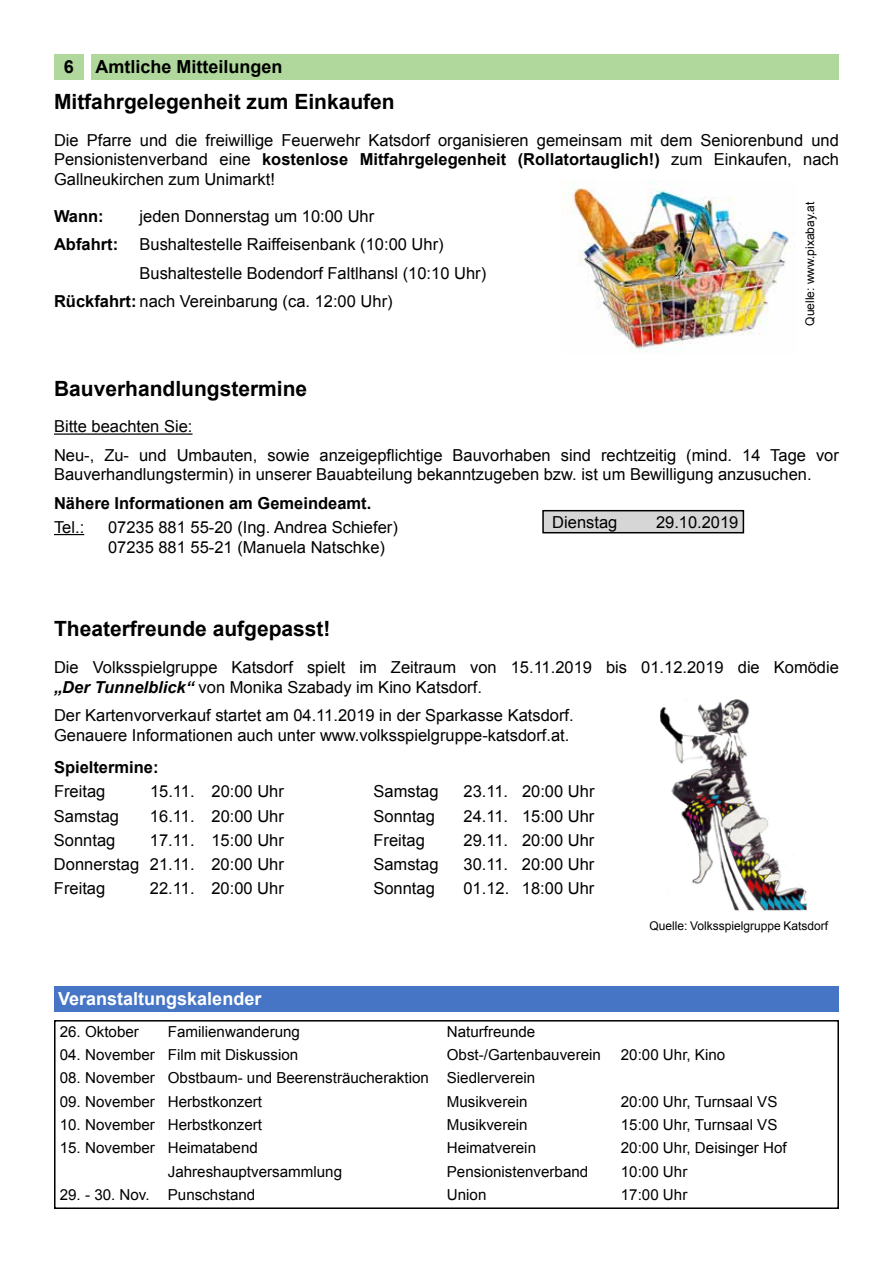
<style>
.page{position:relative;width:893px;height:1263px;background:#fff}
.page>*{position:absolute;margin:0;border:0;box-sizing:border-box;transform-origin:0 0}
.t1{font:700 21px "Arial";color:#000}
.t2{font:700 18px "Arial";color:#fff}
.t3{font:700 18px "Arial";color:#000}
.t4{font:16.5px/19.8px "Arial";color:#000}
.t5{font:700 16.5px "Arial";color:#000}
.t6{font:15.15px "Arial";color:#000}
.t7{font:12px "Arial";color:#000}
.s1{font-weight:700}
.s2{font-weight:700;font-style:italic}
</style>
<div class="page">
<div style="left:91px;top:54px;width:748px;height:26px;background:#b0d89c"></div>
<div style="left:54px;top:54px;width:30px;height:26px;background:#b0d89c"></div>
<hr style="left:54px;top:433px;width:139px;height:2px;background:#000">
<hr style="left:54px;top:534px;width:30px;height:1px;background:#000">
<div style="left:543px;top:511px;width:200px;height:22px;background:#d6d6d6"></div>
<div style="left:542px;top:510px;width:202px;height:23px;border:2px solid #000"></div>
<img style="left:660px;top:699px;width:147px;height:212px">
<div style="left:54px;top:986px;width:785px;height:25px;background:#4675c5"></div>
<div style="left:54px;top:1020px;width:785px;height:189px;border:2px solid #000"></div>
<img style="left:561px;top:180px;width:233px;height:173px">
<p class="t3" style="left:64px;top:55px;width:220px">6 Amtliche Mitteilungen</p>
<p class="t1" style="left:54px;top:87px;width:342px">Mitfahrgelegenheit zum Einkaufen</p>
<p class="t4" style="left:54px;top:130px;width:786px;text-align:justify">Die Pfarre und die freiwillige Feuerwehr Katsdorf organisieren gemeinsam mit dem Seniorenbund und Pensionistenverband eine <span class="s1">kostenlose Mitfahrgelegenheit (Rollatortauglich!)</span> zum Einkaufen, nach Gallneukirchen zum Unimarkt!</p>
<p class="t5" style="left:54px;top:205px;width:51px">Wann:</p>
<p class="t4" style="left:140px;top:207px;width:236px">jeden Donnerstag um 10:00 Uhr</p>
<p class="t5" style="left:54px;top:234px;width:66px">Abfahrt:</p>
<p class="t4" style="left:140px;top:235px;width:306px">Bushaltestelle Raiffeisenbank (10:00 Uhr)</p>
<p class="t4" style="left:140px;top:263px;width:348px">Bushaltestelle Bodendorf Faltlhansl (10:10 Uhr)</p>
<p class="t4" style="left:54px;top:291px;width:340px"><span class="s1">Rückfahrt:</span> nach Vereinbarung (ca. 12:00 Uhr)</p>
<p class="t7" style="left:802px;top:326px;width:125px;rotate:-90deg">Quelle: www.pixabay.at</p>
<p class="t1" style="left:54px;top:374px;width:255px">Bauverhandlungstermine</p>
<p class="t4" style="left:54px;top:413px;width:786px;line-height:28.3px">Bitte beachten Sie:<br>Neu-, Zu- und Umbauten, sowie anzeigepflichtige Bauvorhaben sind rechtzeitig (mind. 14 Tage vor</p>
<p class="t4" style="left:54px;top:465px;width:759px">Bauverhandlungstermin) in unserer Bauabteilung bekanntzugeben bzw. ist um Bewilligung anzusuchen.</p>
<p class="t5" style="left:54px;top:492px;width:319px">Nähere Informationen am Gemeindeamt.</p>
<p class="t4" style="left:54px;top:517px;width:32px">Tel.:</p>
<p class="t4" style="left:108px;top:517px;width:291px">07235 881 55-20 (Ing. Andrea Schiefer)<br>07235 881 55-21 (Manuela Natschke)</p>
<p class="t4" style="left:552px;top:512px;width:67px">Dienstag</p>
<p class="t4" style="left:656px;top:512px;width:84px">29.10.2019</p>
<p class="t1" style="left:54px;top:615px;width:278px">Theaterfreunde aufgepasst!</p>
<p class="t4" style="left:54px;top:657px;width:786px">Die Volksspielgruppe Katsdorf spielt im Zeitraum von 15.11.2019 bis 01.12.2019 die Komödie <span class="s2">„Der Tunnelblick“</span> von Monika Szabady im Kino Katsdorf.</p>
<p class="t4" style="left:54px;top:705px;width:521px">Der Kartenvorverkauf startet am 04.11.2019 in der Sparkasse Katsdorf.<br>Genauere Informationen auch unter www.volksspielgruppe-katsdorf.at.</p>
<p class="t5" style="left:54px;top:757px;width:106px">Spieltermine:</p>
<p class="t4" style="left:54px;top:782px;width:53px">Freitag</p>
<p class="t4" style="left:150px;top:782px;width:135px">15.11. 20:00 Uhr</p>
<p class="t4" style="left:373px;top:782px;width:67px">Samstag</p>
<p class="t4" style="left:463px;top:782px;width:132px">23.11. 20:00 Uhr</p>
<p class="t4" style="left:54px;top:806px;width:67px">Samstag</p>
<p class="t4" style="left:150px;top:806px;width:135px">16.11. 20:00 Uhr</p>
<p class="t4" style="left:373px;top:806px;width:63px">Sonntag</p>
<p class="t4" style="left:463px;top:806px;width:132px">24.11. 15:00 Uhr</p>
<p class="t4" style="left:54px;top:830px;width:63px">Sonntag</p>
<p class="t4" style="left:150px;top:830px;width:135px">17.11. 15:00 Uhr</p>
<p class="t4" style="left:373px;top:830px;width:53px">Freitag</p>
<p class="t4" style="left:463px;top:830px;width:132px">29.11. 20:00 Uhr</p>
<p class="t4" style="left:54px;top:854px;width:231px">Donnerstag 21.11. 20:00 Uhr</p>
<p class="t4" style="left:373px;top:854px;width:67px">Samstag</p>
<p class="t4" style="left:463px;top:854px;width:132px">30.11. 20:00 Uhr</p>
<p class="t4" style="left:54px;top:878px;width:53px">Freitag</p>
<p class="t4" style="left:150px;top:878px;width:135px">22.11. 20:00 Uhr</p>
<p class="t4" style="left:373px;top:878px;width:63px">Sonntag</p>
<p class="t4" style="left:463px;top:878px;width:132px">01.12. 18:00 Uhr</p>
<p class="t7" style="left:649px;top:918px;width:180px">Quelle: Volksspielgruppe Katsdorf</p>
<p class="t2" style="left:58px;top:987px;width:205px">Veranstaltungskalender</p>
<p class="t6" style="left:60px;top:1022px;width:81px">26. Oktober</p>
<p class="t6" style="left:168px;top:1022px;width:134px">Familienwanderung</p>
<p class="t6" style="left:447px;top:1022px;width:90px">Naturfreunde</p>
<p class="t6" style="left:60px;top:1045px;width:240px">04. November Film mit Diskussion</p>
<p class="t6" style="left:447px;top:1045px;width:156px">Obst-/Gartenbauverein</p>
<p class="t6" style="left:621px;top:1045px;width:106px">20:00 Uhr, Kino</p>
<p class="t6" style="left:60px;top:1068px;width:477px">08. November Obstbaum- und Beerensträucheraktion Siedlerverein</p>
<p class="t6" style="left:60px;top:1091px;width:204px">09. November Herbstkonzert</p>
<p class="t6" style="left:447px;top:1091px;width:82px">Musikverein</p>
<p class="t6" style="left:621px;top:1091px;width:158px">20:00 Uhr, Turnsaal VS</p>
<p class="t6" style="left:60px;top:1115px;width:204px">10. November Herbstkonzert</p>
<p class="t6" style="left:447px;top:1115px;width:82px">Musikverein</p>
<p class="t6" style="left:621px;top:1115px;width:158px">15:00 Uhr, Turnsaal VS</p>
<p class="t6" style="left:60px;top:1138px;width:200px">15. November Heimatabend</p>
<p class="t6" style="left:447px;top:1138px;width:91px">Heimatverein</p>
<p class="t6" style="left:621px;top:1138px;width:167px">20:00 Uhr, Deisinger Hof</p>
<p class="t6" style="left:168px;top:1161px;width:176px">Jahreshauptversammlung</p>
<p class="t6" style="left:447px;top:1161px;width:143px">Pensionistenverband</p>
<p class="t6" style="left:621px;top:1161px;width:68px">10:00 Uhr</p>
<p class="t6" style="left:60px;top:1185px;width:197px">29. - 30. Nov. Punschstand</p>
<p class="t6" style="left:447px;top:1185px;width:41px">Union</p>
<p class="t6" style="left:621px;top:1185px;width:68px">17:00 Uhr</p>
</div>
